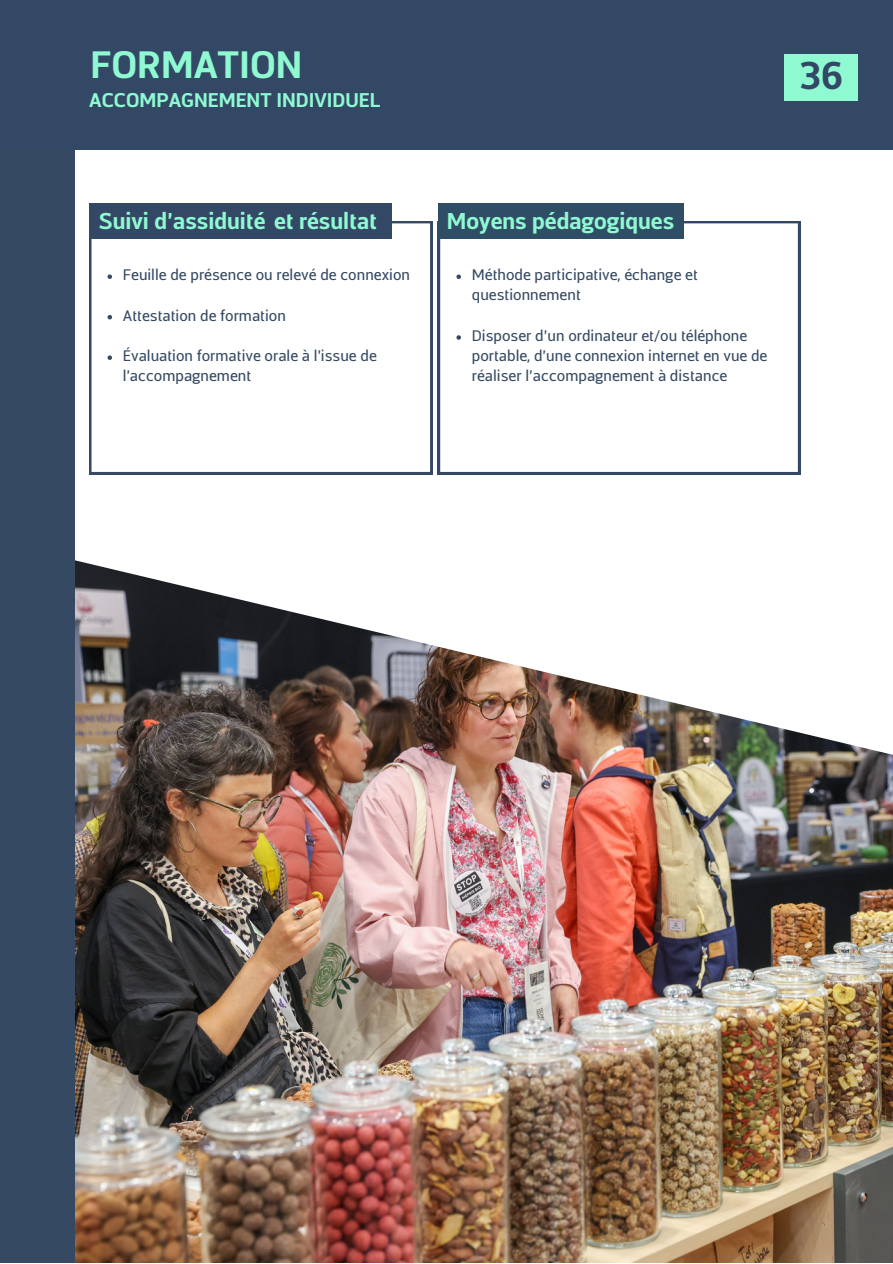
<style>
.page{position:relative;width:893px;height:1264px;background:#fff}
.page>*{position:absolute;margin:0;border:0;box-sizing:border-box;transform-origin:0 0}
.t1{font:700 37.95px "Centuma";color:#334865}
.t2{font:700 37.5px "Centuma";color:#8ff9d2}
.t3{font:700 22.5px "Centuma";color:#8ff9d2}
.t4{font:700 19.5px "Centuma";color:#8ff9d2}
.t5{font:15px/20.2px "Centuma";color:#354962}
</style>
<div class="page">
<div style="left:0;top:0;width:892px;height:150px;background:#334865"></div>
<img style="left:74px;top:758px;width:818px;height:504px">
<img style="left:74px;top:443px;width:818px;height:315px">
<svg style="left:438px;top:221px;width:362px;height:253px"></svg>
<svg style="left:89px;top:221px;width:343px;height:253px"></svg>
<div style="left:438px;top:203px;width:245px;height:36px;background:#2f4d64"></div>
<div style="left:90px;top:203px;width:302px;height:36px;background:#334865"></div>
<div style="left:0;top:150px;width:74px;height:1112px;background:#354962"></div>
<svg style="left:107px;top:274px;width:5px;height:5px"></svg>
<svg style="left:107px;top:315px;width:5px;height:4px"></svg>
<svg style="left:107px;top:355px;width:5px;height:5px"></svg>
<svg style="left:456px;top:274px;width:5px;height:5px"></svg>
<svg style="left:456px;top:335px;width:5px;height:5px"></svg>
<div style="left:784px;top:55px;width:73px;height:46px;background:#8ff9d2"></div>
<p class="t2" style="left:90px;top:44px;width:213px">FORMATION</p>
<p class="t4" style="left:89px;top:89px;width:293px">ACCOMPAGNEMENT INDIVIDUEL</p>
<p class="t1" style="left:799px;top:54px;width:45px">36</p>
<p class="t3" style="left:99px;top:208px;width:279px">Suivi d’assiduité et résultat</p>
<p class="t3" style="left:447px;top:208px;width:229px">Moyens pédagogiques</p>
<p class="t5" style="left:123px;top:265px;width:288px">Feuille de présence ou relevé de connexion</p>
<p class="t5" style="left:123px;top:305px;width:164px">Attestation de formation</p>
<p class="t5" style="left:123px;top:346px;width:255px">Évaluation formative orale à l'issue de l'accompagnement</p>
<p class="t5" style="left:472px;top:265px;width:227px">Méthode participative, échange et questionnement</p>
<p class="t5" style="left:472px;top:325px;width:297px">Disposer d’un ordinateur et/ou téléphone portable, d’une connexion internet en vue de réaliser l’accompagnement à distance</p>
</div>
